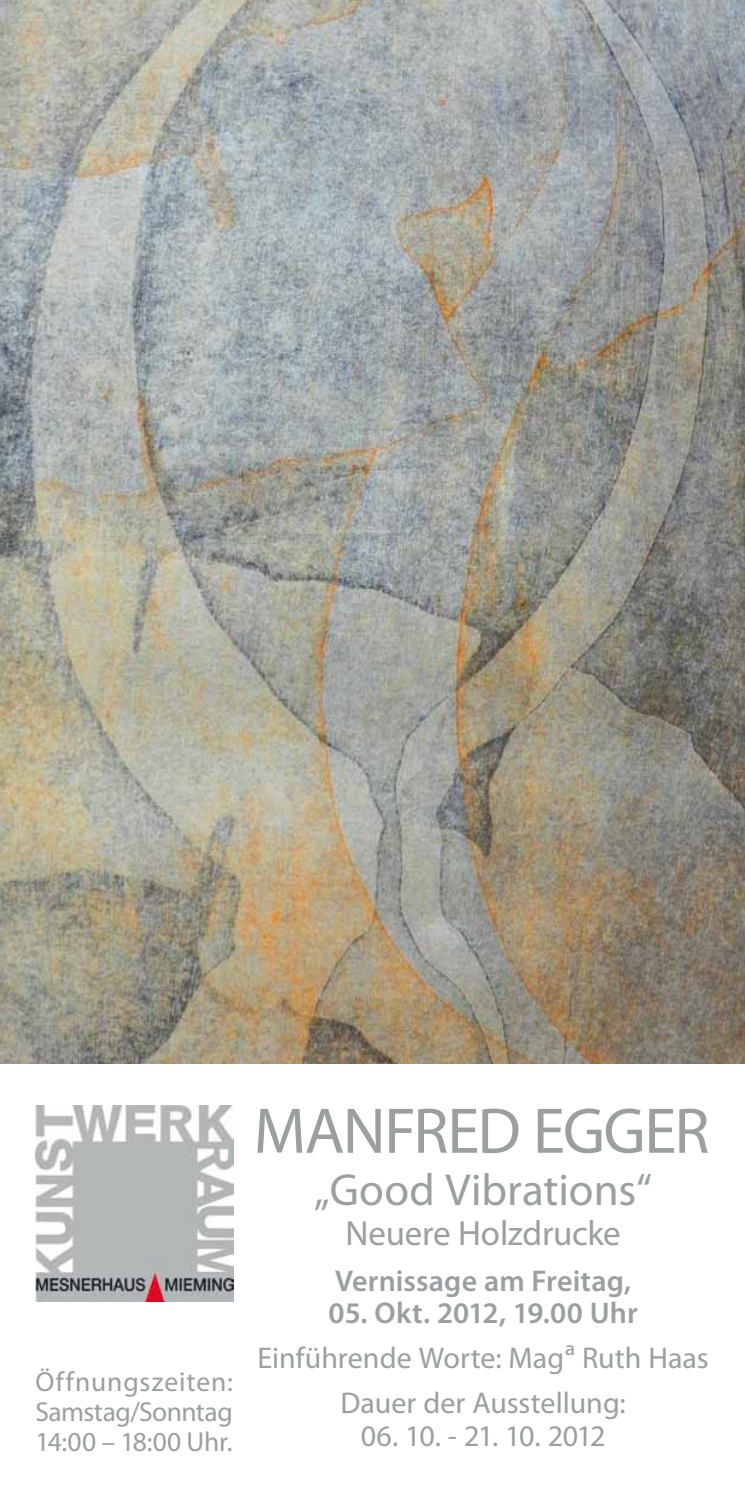
<style>
.page{position:relative;width:745px;height:1489px;background:#fff}
.page>*{position:absolute;margin:0;border:0;box-sizing:border-box;transform-origin:0 0}
.t1{font:65px "Myriad Pro";color:#9c9e9f}
.t2{font:45px "Myriad Pro";letter-spacing:.005em;color:#9c9e9f}
.t3{font:35px "Myriad Pro";letter-spacing:-.005em;color:#9c9e9f}
.t4{font:30px/45px "Myriad Pro";color:#9c9e9f;text-align:center}
.t5{font:600 30px "Myriad Pro";color:#9c9e9f}
.t6{font:30px "Myriad Pro";letter-spacing:-.045em;color:#9c9e9f}
.t7{font:27.5px/30px "Myriad Pro";letter-spacing:.005em;color:#9c9e9f;text-align:justify}
</style>
<div class="page">
<img style="left:0;top:0;width:744px;height:1063px">
<img style="left:35px;top:1105px;width:198px;height:196px">
<p class="t7" style="left:35px;top:1365px;width:199px">Öffnungszeiten:<br>Samstag/Sonntag 14:00 – 18:00 Uhr.</p>
<h1 class="t1" style="left:253px;top:1090px;width:194px">Man fred</h1>
<h1 class="t1" style="left:532px;top:1090px;width:67px">Egger</h1>
<h2 class="t2" style="left:314px;top:1162px;width:339px">„Good Vibrations“</h2>
<p class="t3" style="left:345px;top:1211px;width:276px">Neuere Holzdrucke</p>
<p class="t5" style="left:335px;top:1261px;width:297px">Vernissage am Freitag,</p>
<p class="t5" style="left:328px;top:1293px;width:310px">05. Okt. 2012, 19.00 Uhr</p>
<p class="t4" style="left:257px;top:1334px;width:452px">Einführende Worte: Maga Ruth Haas<br>Dauer der Ausstellung:</p>
<p class="t6" style="left:360px;top:1416px;width:246px">06. 10. - 21. 10. 2012</p>
</div>
